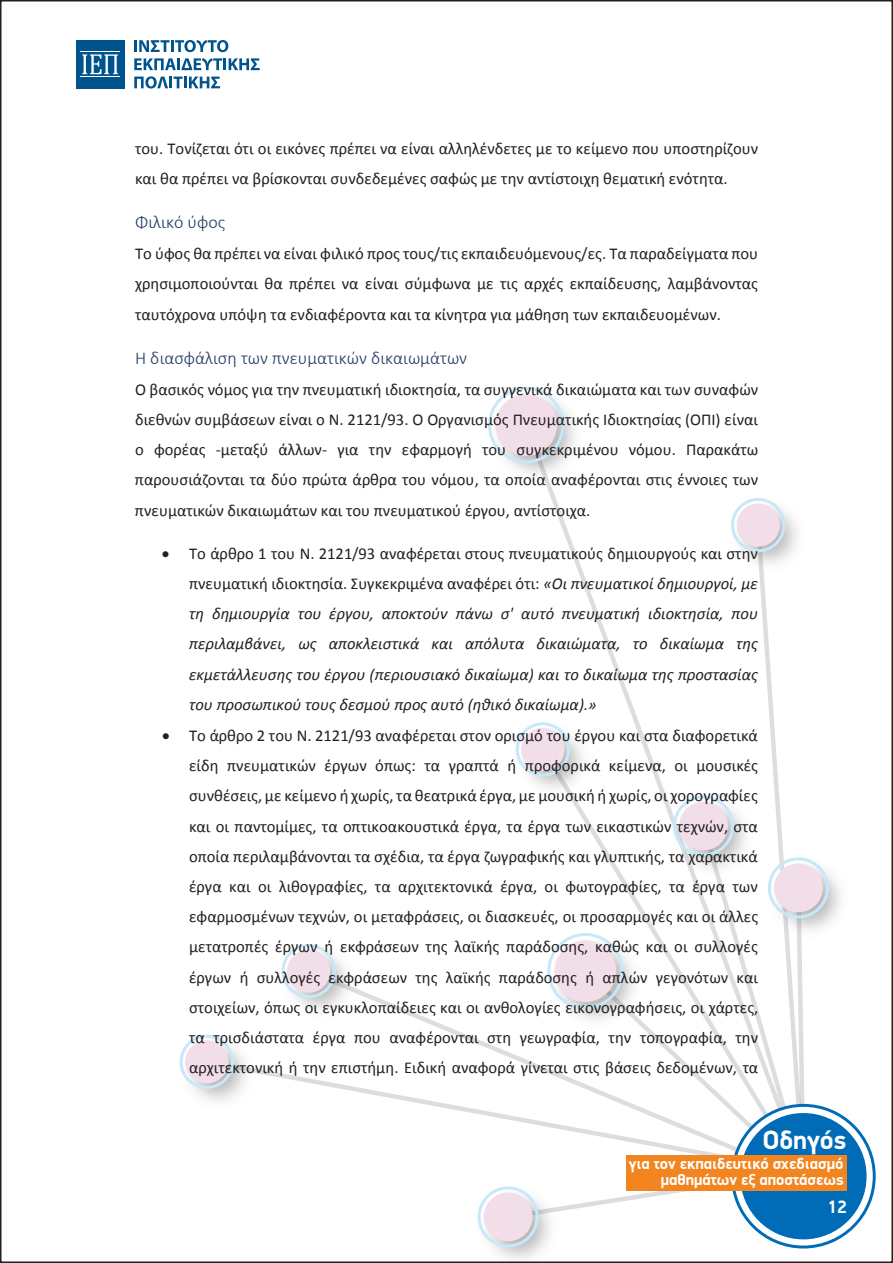
<style>
.page{position:relative;width:893px;height:1263px;background:#fff}
.page>*{position:absolute;margin:0;border:0;box-sizing:border-box;transform-origin:0 0}
.t1{font:700 26.55px "PF Din Display";color:#fff}
.t2{font:300 18px "Calibri";color:#1f3763}
.t3{font:700 18px "PF Din Display";color:#fff}
.t4{font:16.5px/30.2px "Calibri";color:#231f20;text-align:justify}
.t5{font:italic 16.5px/30.2px "Calibri";color:#231f20;text-align:justify}
.t6{font:700 15.9px/16.2px "PF Din Display";color:#fff;text-align:right}
.s1{font-style:normal}
</style>
<div class="page">
<svg style="left:308px;top:991px;width:200px;height:129px"></svg>
<svg style="left:508px;top:525px;width:298px;height:694px"></svg>
<svg style="left:733px;top:1105px;width:141px;height:142px"></svg>
<div style="left:740px;top:1113px;width:127px;height:126px;background:#006cb7;border-radius:50%"></div>
<img style="left:488px;top:387px;width:87px;height:102px">
<div style="left:495px;top:394px;width:62px;height:62px;background:#f2dee8;border-radius:50%"></div>
<img style="left:725px;top:498px;width:81px;height:81px">
<div style="left:737px;top:503px;width:43px;height:44px;background:#f2dee8;border-radius:50%"></div>
<img style="left:762px;top:852px;width:79px;height:93px">
<div style="left:774px;top:863px;width:49px;height:49px;background:#f2dee8;border-radius:50%"></div>
<img style="left:667px;top:790px;width:94px;height:93px">
<div style="left:679px;top:801px;width:49px;height:49px;background:#f2dee8;border-radius:50%"></div>
<img style="left:543px;top:928px;width:106px;height:107px">
<div style="left:555px;top:940px;width:61px;height:62px;background:#f2dee8;border-radius:50%"></div>
<img style="left:285px;top:944px;width:78px;height:81px">
<div style="left:287px;top:949px;width:43px;height:44px;background:#f2dee8;border-radius:50%"></div>
<img style="left:179px;top:1034px;width:82px;height:67px">
<div style="left:185px;top:1040px;width:43px;height:43px;background:#f2dee8;border-radius:50%"></div>
<img style="left:477px;top:1181px;width:88px;height:78px">
<div style="left:484px;top:1192px;width:48px;height:49px;background:#f2dee8;border-radius:50%"></div>
<img style="left:509px;top:716px;width:88px;height:88px">
<div style="left:521px;top:728px;width:43px;height:43px;background:#f2dee8;border-radius:50%"></div>
<div style="left:488px;top:387px;width:76px;height:76px;border:3px solid #c7e8f9;border-radius:50%"></div>
<div style="left:731px;top:498px;width:54px;height:54px;border:3px solid #c7e8f9;border-radius:50%"></div>
<div style="left:768px;top:857px;width:61px;height:61px;border:3px solid #c7e8f9;border-radius:50%"></div>
<div style="left:673px;top:795px;width:61px;height:61px;border:3px solid #c7e8f9;border-radius:50%"></div>
<div style="left:547px;top:933px;width:77px;height:76px;border:3px solid #c7e8f9;border-radius:50%"></div>
<div style="left:516px;top:722px;width:54px;height:55px;border:3px solid #c7e8f9;border-radius:50%"></div>
<div style="left:281px;top:944px;width:55px;height:54px;border:3px solid #c7e8f9;border-radius:50%"></div>
<div style="left:180px;top:1035px;width:54px;height:54px;border:3px solid #c7e8f9;border-radius:50%"></div>
<div style="left:478px;top:1186px;width:61px;height:61px;border:3px solid #c7e8f9;border-radius:50%"></div>
<div style="left:626px;top:1155px;width:220px;height:36px;background:#f28520"></div>
<div style="left:76px;top:40px;width:48px;height:48px;background:#00548e"></div>
<svg style="left:82px;top:54px;width:36px;height:20px"></svg>
<hr style="left:81px;top:51px;width:39px;height:1px;background:#fff">
<hr style="left:81px;top:76px;width:39px;height:1px;background:#fff">
<svg style="left:134px;top:40px;width:94px;height:12px"></svg>
<svg style="left:134px;top:58px;width:126px;height:12px"></svg>
<svg style="left:134px;top:76px;width:86px;height:13px"></svg>
<p class="t4" style="left:135px;top:133px;width:625px">του. Τονίζεται ότι οι εικόνες πρέπει να είναι αλληλένδετες με το κείμενο που υποστηρίζουν και θα πρέπει να βρίσκονται συνδεδεμένες σαφώς με την αντίστοιχη θεματική ενότητα.</p>
<p class="t2" style="left:135px;top:211px;width:92px">Φιλικό ύφος</p>
<p class="t4" style="left:135px;top:238px;width:625px">Το ύφος θα πρέπει να είναι φιλικό προς τους/τις εκπαιδευόμενους/ες. Τα παραδείγματα που χρησιμοποιούνται θα πρέπει να είναι σύμφωνα με τις αρχές εκπαίδευσης, λαμβάνοντας ταυτόχρονα υπόψη τα ενδιαφέροντα και τα κίνητρα για μάθηση των εκπαιδευομένων.</p>
<p class="t2" style="left:135px;top:346px;width:334px">Η διασφάλιση των πνευματικών δικαιωμάτων</p>
<p class="t4" style="left:135px;top:374px;width:625px">Ο βασικός νόμος για την πνευματική ιδιοκτησία, τα συγγενικά δικαιώματα και των συναφών διεθνών συμβάσεων είναι ο Ν. 2121/93. Ο Οργανισμός Πνευματικής Ιδιοκτησίας (ΟΠΙ) είναι ο φορέας -μεταξύ άλλων- για την εφαρμογή του συγκεκριμένου νόμου. Παρακάτω παρουσιάζονται τα δύο πρώτα άρθρα του νόμου, τα οποία αναφέρονται στις έννοιες των πνευματικών δικαιωμάτων και του πνευματικού έργου, αντίστοιχα.</p>
<p class="t5" style="left:189px;top:538px;width:571px;text-indent:-27px">• <span class="s1">Το άρθρο 1 του Ν. 2121/93 αναφέρεται στους πνευματικούς δημιουργούς και στην πνευματική ιδιοκτησία. Συγκεκριμένα αναφέρει ότι:</span> «Οι πνευματικοί δημιουργοί, με τη δημιουργία του έργου, αποκτούν πάνω σ' αυτό πνευματική ιδιοκτησία, που περιλαμβάνει, ως αποκλειστικά και απόλυτα δικαιώματα, το δικαίωμα της εκμετάλλευσης του έργου (περιουσιακό δικαίωμα) και το δικαίωμα της προστασίας του προσωπικού τους δεσμού προς αυτό (ηθικό δικαίωμα).»</p>
<p class="t4" style="left:189px;top:720px;width:571px;text-indent:-27px">• Το άρθρο 2 του Ν. 2121/93 αναφέρεται στον ορισμό του έργου και στα διαφορετικά είδη πνευματικών έργων όπως: τα γραπτά ή προφορικά κείμενα, οι μουσικές συνθέσεις, με κείμενο ή χωρίς, τα θεατρικά έργα, με μουσική ή χωρίς, οι χορογραφίες και οι παντομίμες, τα οπτικοακουστικά έργα, τα έργα των εικαστικών τεχνών, στα οποία περιλαμβάνονται τα σχέδια, τα έργα ζωγραφικής και γλυπτικής, τα χαρακτικά έργα και οι λιθογραφίες, τα αρχιτεκτονικά έργα, οι φωτογραφίες, τα έργα των εφαρμοσμένων τεχνών, οι μεταφράσεις, οι διασκευές, οι προσαρμογές και οι άλλες μετατροπές έργων ή εκφράσεων της λαϊκής παράδοσης, καθώς και οι συλλογές έργων ή συλλογές εκφράσεων της λαϊκής παράδοσης ή απλών γεγονότων και στοιχείων, όπως οι εγκυκλοπαίδειες και οι ανθολογίες εικονογραφήσεις, οι χάρτες, τα τρισδιάστατα έργα που αναφέρονται στη γεωγραφία, την τοπογραφία, την αρχιτεκτονική ή την επιστήμη. Ειδική αναφορά γίνεται στις βάσεις δεδομένων, τα</p>
<h1 class="t1" style="left:762px;top:1124px;width:85px">Οδηγός</h1>
<p class="t6" style="left:629px;top:1155px;width:216px">για τον εκπαιδευτικό σχεδιασµό µαθηµάτων εξ αποστάσεως</p>
<p class="t3" style="left:827px;top:1196px;width:21px">12</p>
</div>
